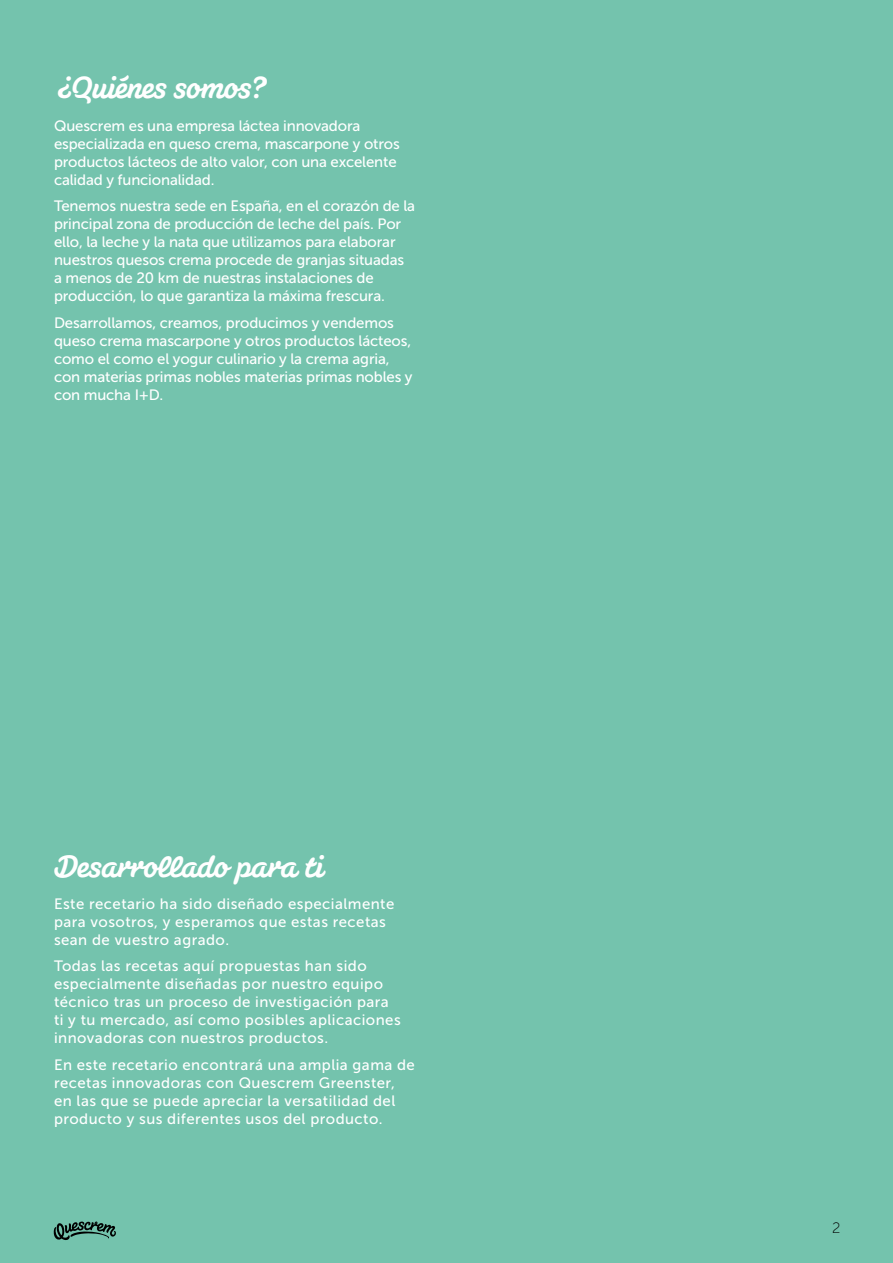
<style>
.page{position:relative;width:893px;height:1263px;background:#74c3ad}
.page>*{position:absolute;margin:0;border:0;box-sizing:border-box;transform-origin:0 0}
.t1{font:700 30px "Susa";color:#fff}
.t2{font:15px/18px "Museo Sans 500";letter-spacing:-.01em;color:#fff}
.t3{font:15px/18px "Museo Sans 500";letter-spacing:.03em;color:#fff}
.t4{font:15px "Museo Sans 100";color:#000}
</style>
<div class="page">
<svg style="left:54px;top:1221px;width:62px;height:19px"></svg>
<h1 class="t1" style="left:54px;top:68px;width:212px">¿Quiénes somos?</h1>
<p class="t2" style="left:54px;top:116px;width:347px">Quescrem es una empresa láctea innovadora especializada en queso crema, mascarpone y otros productos lácteos de alto valor, con una excelente calidad y funcionalidad.</p>
<p class="t2" style="left:54px;top:197px;width:363px">Tenemos nuestra sede en España, en el corazón de la principal zona de producción de leche del país. Por ello, la leche y la nata que utilizamos para elaborar nuestros quesos crema procede de granjas situadas a menos de 20 km de nuestras instalaciones de producción, lo que garantiza la máxima frescura.</p>
<p class="t2" style="left:54px;top:313px;width:360px">Desarrollamos, creamos, producimos y vendemos queso crema mascarpone y otros productos lácteos, como el como el yogur culinario y la crema agria, con materias primas nobles materias primas nobles y con mucha I+D.</p>
<h1 class="t1" style="left:54px;top:847px;width:271px">Desarrollado para ti</h1>
<p class="t3" style="left:54px;top:894px;width:342px">Este recetario ha sido diseñado especialmente para vosotros, y esperamos que estas recetas sean de vuestro agrado.</p>
<p class="t3" style="left:54px;top:957px;width:348px">Todas las recetas aquí propuestas han sido especialmente diseñadas por nuestro equipo técnico tras un proceso de investigación para ti y tu mercado, así como posibles aplicaciones innovadoras con nuestros productos.</p>
<p class="t3" style="left:54px;top:1055px;width:362px">En este recetario encontrará una amplia gama de recetas innovadoras con Quescrem Greenster, en las que se puede apreciar la versatilidad del producto y sus diferentes usos del producto.</p>
<p class="t4" style="left:832px;top:1220px;width:10px">2</p>
</div>
